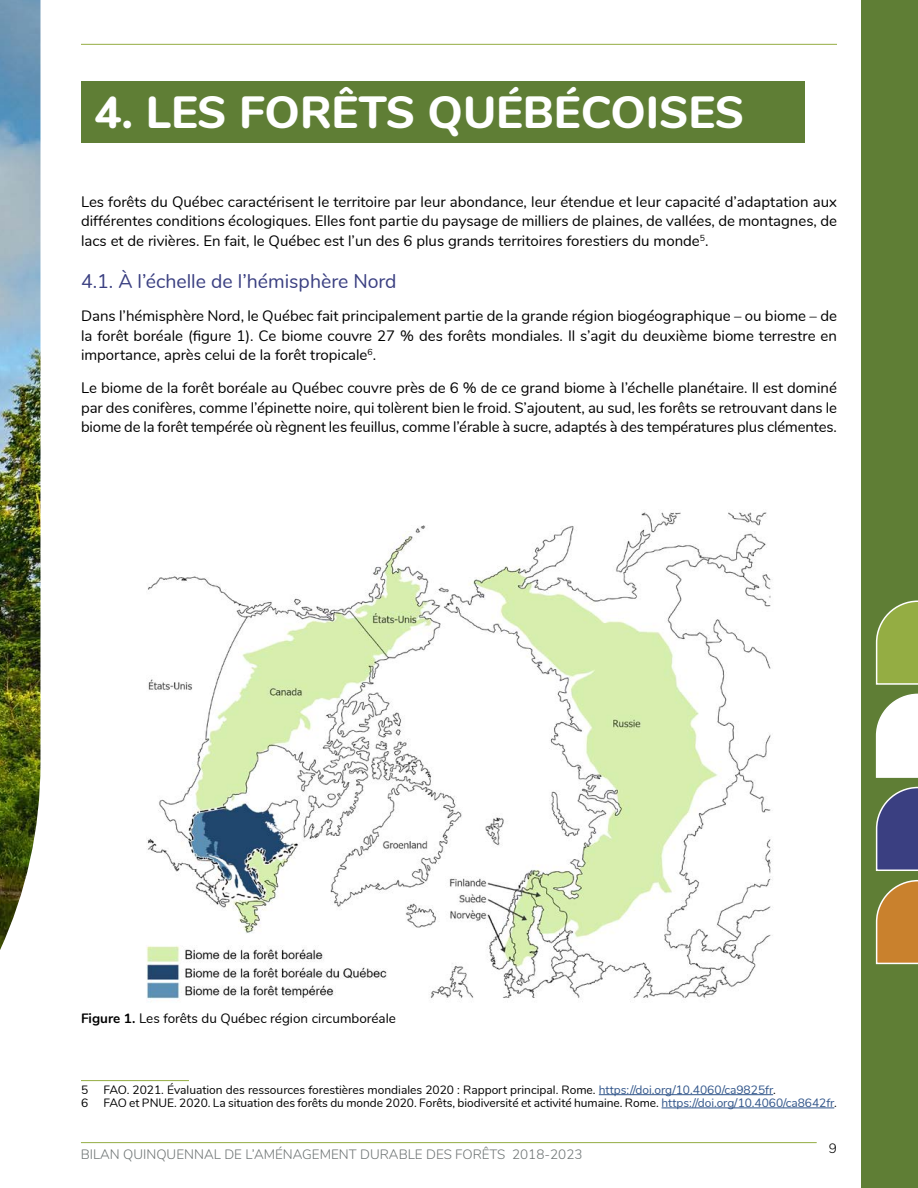
<style>
.page{position:relative;width:918px;height:1188px;background:#fff}
.page>*{position:absolute;margin:0;border:0;box-sizing:border-box;transform-origin:0 0}
.t1{font:800 45px "Nunito";color:#fff}
.t2{font:19.5px "Nunito";color:#3a3f81}
.t3{font:15px/19.5px "Nunito";color:#000;text-align:justify}
.t4{font:300 13.5px "Nunito";color:#6d7373}
.t5{font:13.5px "Nunito";color:#000}
.t6{font:300 13.5px "Nunito";color:#000}
.Notes{font:12px "Nunito";letter-spacing:-.005em;color:#000}
.s1{font-weight:700}
.s2{color:#31558a}
</style>
<div class="page">
<hr style="left:81px;top:44px;width:756px;height:1px;background:#94ad43">
<hr style="left:81px;top:1142px;width:736px;height:1px;background:#94ad43">
<div style="left:81px;top:81px;width:724px;height:61px;background:#5f7e35"></div>
<hr style="left:81px;top:1080px;width:108px;height:1px;background:#94ad43">
<hr style="left:599px;top:1094px;width:174px;height:1px;background:#31558a">
<hr style="left:662px;top:1108px;width:172px;height:1px;background:#31558a">
<img style="left:146px;top:512px;width:626px;height:490px">
<div style="left:862px;top:0;width:56px;height:1188px;background:#5f7e35"></div>
<img style="left:0;top:0;width:40px;height:950px">
<svg style="left:875px;top:693px;width:43px;height:85px;background:#e9ede4"></svg>
<svg style="left:875px;top:879px;width:43px;height:86px;background:#bc883a"></svg>
<svg style="left:875px;top:600px;width:43px;height:85px;background:#93ab4c"></svg>
<svg style="left:875px;top:786px;width:43px;height:85px;background:#4a537e"></svg>
<h2 class="t1" style="left:94px;top:79px;width:651px">4. LES FORÊTS QUÉBÉCOISES</h2>
<p class="t3" style="left:81px;top:191px;width:758px">Les forêts du Québec caractérisent le territoire par leur abondance, leur étendue et leur capacité d’adaptation aux différentes conditions écologiques. Elles font partie du paysage de milliers de plaines, de vallées, de montagnes, de lacs et de rivières. En fait, le Québec est l’un des 6 plus grands territoires forestiers du monde<sup>5</sup>.</p>
<h3 class="t2" style="left:81px;top:267px;width:317px">4.1. À l’échelle de l’hémisphère Nord</h3>
<p class="t3" style="left:81px;top:306px;width:758px">Dans l’hémisphère Nord, le Québec fait principalement partie de la grande région biogéographique – ou biome – de la forêt boréale (figure 1). Ce biome couvre 27 % des forêts mondiales. Il s’agit du deuxième biome terrestre en importance, après celui de la forêt tropicale<sup>6</sup>.</p>
<p class="t3" style="left:81px;top:378px;width:758px">Le biome de la forêt boréale au Québec couvre près de 6 % de ce grand biome à l’échelle planétaire. Il est dominé par des conifères, comme l’épinette noire, qui tolèrent bien le froid. S’ajoutent, au sud, les forêts se retrouvant dans le biome de la forêt tempérée où règnent les feuillus, comme l’érable à sucre, adaptés à des températures plus clémentes.</p>
<p class="t5" style="left:81px;top:1009px;width:317px"><span class="s1">Figure 1.</span> Les forêts du Québec région circumboréale</p>
<p class="Notes" style="left:81px;top:1081px;width:9px">5</p>
<p class="Notes" style="left:104px;top:1081px;width:674px">FAO. 2021. Évaluation des ressources forestières mondiales 2020 : Rapport principal. Rome. <span class="s2">https://doi.org/10.4060/ca9825fr</span>.</p>
<p class="Notes" style="left:81px;top:1094px;width:9px">6</p>
<p class="Notes" style="left:103px;top:1094px;width:735px">FAO et PNUE. 2020. La situation des forêts du monde 2020. Forêts, biodiversité et activité humaine. Rome. <span class="s2">https://doi.org/10.4060/ca8642fr</span>.</p>
<p class="t4" style="left:81px;top:1144px;width:503px">BILAN QUINQUENNAL DE L’AMÉNAGEMENT DURABLE DES FORÊTS 2018-2023</p>
<p class="t6" style="left:829px;top:1138px;width:10px">9</p>
</div>
